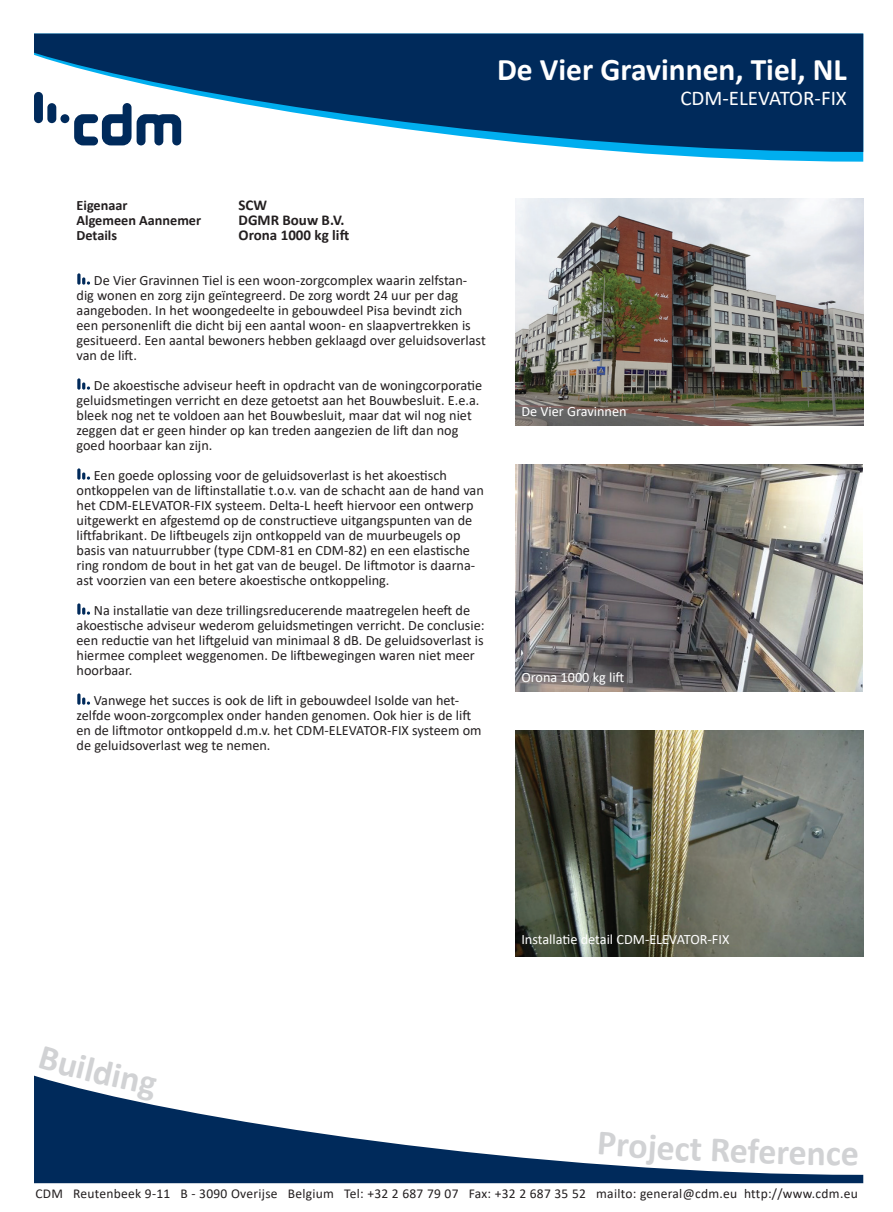
<style>
.page{position:relative;width:893px;height:1212px;background:#fff}
.page>*{position:absolute;margin:0;border:0;box-sizing:border-box;transform-origin:0 0}
.t1{font:700 36px "Calibri";color:#d1d2d4}
.t2{font:700 31.5px "Calibri";color:#fff}
.t3{font:21px "Calibri";color:#fff}
.t4{font:700 15px "Calibri";color:#231f20}
.t5{font:14.25px/15px "Calibri";color:#231f20}
.t6{font:14.25px "Calibri";color:#fff}
.t7{font:700 14.25px "Calibri";color:#231f20}
.t8{font:13.5px "Calibri";letter-spacing:.02em;color:#231f20}
</style>
<div class="page">
<svg style="left:626px;top:152px;width:237px;height:10px;fill:#00aeef"></svg>
<svg style="left:34px;top:34px;width:829px;height:118px;fill:#002a5b"></svg>
<svg style="left:34px;top:1075px;width:829px;height:108px"></svg>
<svg style="left:77px;top:273px;width:4px;height:12px"></svg>
<svg style="left:82px;top:277px;width:8px;height:8px"></svg>
<svg style="left:77px;top:378px;width:4px;height:12px"></svg>
<svg style="left:82px;top:382px;width:8px;height:8px"></svg>
<svg style="left:77px;top:468px;width:4px;height:12px"></svg>
<svg style="left:82px;top:472px;width:8px;height:8px"></svg>
<svg style="left:77px;top:603px;width:4px;height:12px"></svg>
<svg style="left:82px;top:607px;width:8px;height:8px"></svg>
<svg style="left:77px;top:693px;width:4px;height:12px"></svg>
<svg style="left:82px;top:697px;width:8px;height:8px"></svg>
<img style="left:516px;top:199px;width:347px;height:226px">
<img style="left:516px;top:464px;width:346px;height:227px">
<img style="left:516px;top:730px;width:347px;height:227px">
<div style="left:60px;top:114px;width:9px;height:9px;background:#002a5b;border-radius:50%"></div>
<div style="left:34px;top:92px;width:9px;height:31px;background:#002a5b;border-radius:4px"></div>
<div style="left:47px;top:103px;width:9px;height:20px;background:#002a5b;border-radius:4px"></div>
<svg style="left:74px;top:103px;width:107px;height:42px"></svg>
<svg style="left:39px;top:1075px;width:118px;height:26px"></svg>
<svg style="left:790px;top:1147px;width:50px;height:18px"></svg>
<h2 class="t2" style="left:497px;top:48px;width:351px">De Vier Gravinnen, Tiel, NL</h2>
<h3 class="t3" style="left:680px;top:84px;width:168px">CDM-ELEVATOR-FIX</h3>
<p class="t7" style="left:77px;top:195px;width:53px">Eigenaar</p>
<p class="t4" style="left:239px;top:195px;width:30px">SCW</p>
<p class="t7" style="left:77px;top:210px;width:126px">Algemeen Aannemer</p>
<p class="t4" style="left:239px;top:210px;width:107px">DGMR Bouw B.V.</p>
<p class="t7" style="left:77px;top:225px;width:42px">Details</p>
<p class="t4" style="left:239px;top:225px;width:112px">Orona 1000 kg lift</p>
<p class="t5" style="left:77px;top:273px;width:411px;text-indent:17px">De Vier Gravinnen Tiel is een woon-zorgcomplex waarin zelfstan&shy;dig wonen en zorg zijn geïntegreerd. De zorg wordt 24 uur per dag aangeboden. In het woongedeelte in gebouwdeel Pisa bevindt zich een personenlift die dicht bij een aantal woon- en slaapvertrekken is gesitueerd. Een aantal bewoners hebben geklaagd over geluidsoverlast van de lift.</p>
<p class="t5" style="left:77px;top:378px;width:407px;text-indent:17px">De akoestische adviseur heeft in opdracht van de woningcorporatie geluidsmetingen verricht en deze getoetst aan het Bouwbesluit. E.e.a. bleek nog net te voldoen aan het Bouwbesluit, maar dat wil nog niet zeggen dat er geen hinder op kan treden aangezien de lift dan nog goed hoorbaar kan zijn.</p>
<p class="t5" style="left:77px;top:468px;width:409px;text-indent:17px">Een goede oplossing voor de geluidsoverlast is het akoestisch ontkoppelen van de liftinstallatie t.o.v. van de schacht aan de hand van het CDM-ELEVATOR-FIX systeem. Delta-L heeft hiervoor een ontwerp uitgewerkt en afgestemd op de constructieve uitgangspunten van de liftfabrikant. De liftbeugels zijn ontkoppeld van de muurbeugels op basis van natuurrubber (type CDM-81 en CDM-82) en een elastische ring rondom de bout in het gat van de beugel. De liftmotor is daarna&shy;ast voorzien van een betere akoestische ontkoppeling.</p>
<p class="t5" style="left:77px;top:603px;width:410px;text-indent:17px">Na installatie van deze trillingsreducerende maatregelen heeft de akoestische adviseur wederom geluidsmetingen verricht. De conclusie: een reductie van het liftgeluid van minimaal 8 dB. De geluidsoverlast is hiermee compleet weggenomen. De liftbewegingen waren niet meer hoorbaar.</p>
<p class="t5" style="left:77px;top:693px;width:407px;text-indent:17px">Vanwege het succes is ook de lift in gebouwdeel Isolde van het&shy;zelfde woon-zorgcomplex onder handen genomen. Ook hier is de lift en de liftmotor ontkoppeld d.m.v. het CDM-ELEVATOR-FIX systeem om de geluidsoverlast weg te nemen.</p>
<p class="t6" style="left:521px;top:401px;width:107px">De Vier Gravinnen</p>
<p class="t6" style="left:521px;top:667px;width:105px">Orona 1000 kg lift</p>
<p class="t6" style="left:521px;top:929px;width:210px">Installatie detail CDM-ELEVATOR-FIX</p>
<h1 class="t1" style="left:599px;top:1117px;width:61px;rotate:4deg">Proj</h1>
<h1 class="t1" style="left:658px;top:1121px;width:75px;rotate:3deg">ect R</h1>
<h1 class="t1" style="left:731px;top:1125px;width:61px;rotate:2deg">efer</h1>
<h1 class="t1" style="left:841px;top:1127px;width:20px">e</h1>
<p class="t8" style="left:35px;top:1184px;width:824px">CDM Reutenbeek 9-11 B - 3090 Overijse Belgium Tel: +32 2 687 79 07 Fax: +32 2 687 35 52 mailto: general@cdm.eu http://www.cdm.eu</p>
</div>
